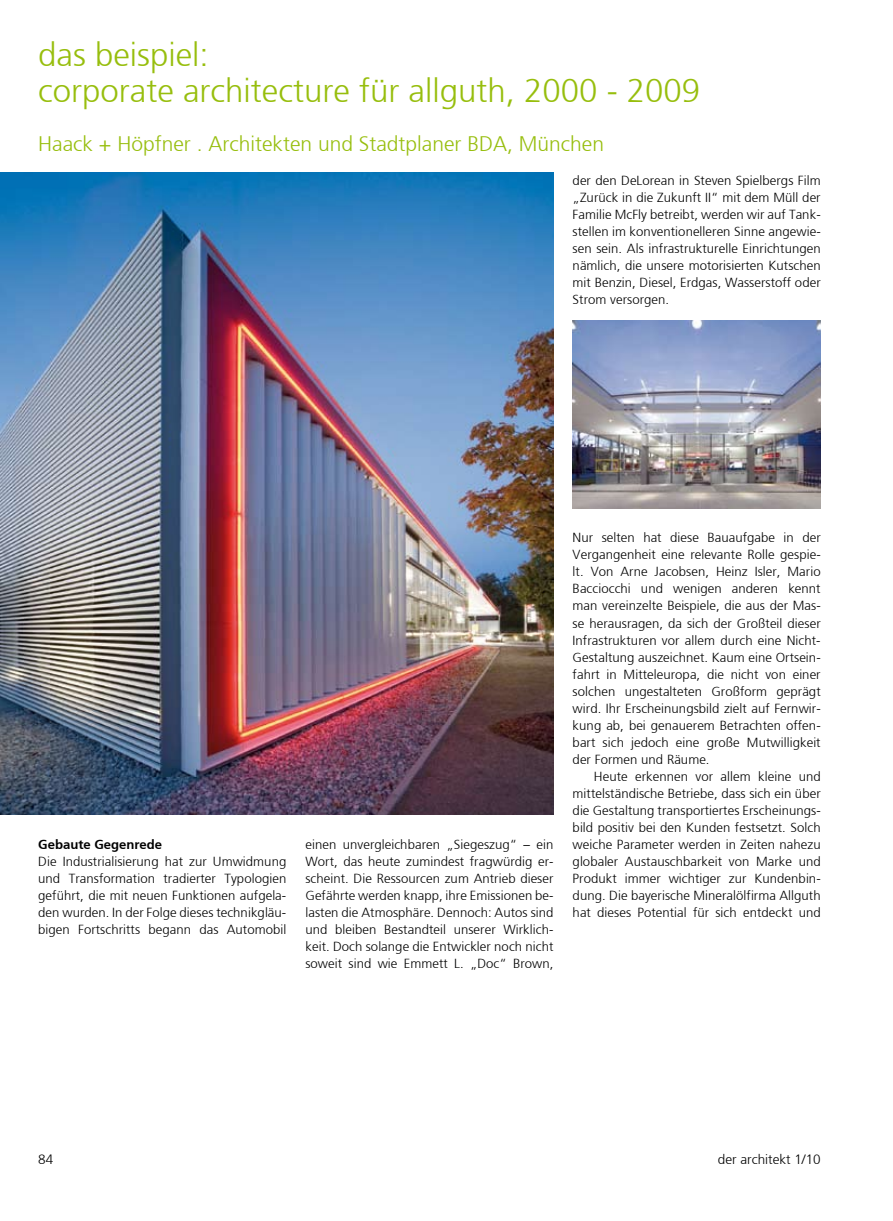
<style>
.page{position:relative;width:893px;height:1221px;background:#fff}
.page>*{position:absolute;margin:0;border:0;box-sizing:border-box;transform-origin:0 0}
.t1{font:300 33px/36px "BDA Frutiger";color:#97be0d}
.t2{font:300 21px "BDA Frutiger";color:#97be0d}
.t3{font:300 13.5px "BDA Frutiger";color:#000}
.t4{font:300 13.2px/17px "BDA Frutiger";letter-spacing:.005em;color:#000;text-align:justify}
.t5{font:700 13.2px "BDA Frutiger";color:#000}
</style>
<div class="page">
<img style="left:0;top:173px;width:553px;height:641px">
<img style="left:573px;top:320px;width:248px;height:188px">
<h1 class="t1" style="left:38px;top:37px;width:663px">das beispiel:<br>corporate architecture für allguth, 2000 - 2009</h1>
<h2 class="t2" style="left:38px;top:132px;width:567px">Haack + Höpfner . Architekten und Stadtplaner BDA, München</h2>
<p class="t4" style="left:573px;top:172px;width:250px">der den DeLorean in Steven Spielbergs Film „Zurück in die Zukunft II“ mit dem Müll der Familie McFly betreibt, werden wir auf Tank&shy;stellen im konventionelleren Sinne angewie&shy;sen sein. Als infrastrukturelle Einrichtungen nämlich, die unsere motorisierten Kutschen mit Benzin, Diesel, Erdgas, Wasserstoff oder Strom versorgen.</p>
<p class="t5" style="left:38px;top:836px;width:125px">Gebaute Gegenrede</p>
<p class="t4" style="left:38px;top:852px;width:250px">Die Industrialisierung hat zur Umwidmung und Transformation tradierter Typologien geführt, die mit neuen Funktionen aufgela&shy;den wurden. In der Folge dieses technikgläu&shy;bigen Fortschritts begann das Automobil</p>
<p class="t4" style="left:305px;top:835px;width:250px">einen unvergleichbaren „Siegeszug“ – ein Wort, das heute zumindest fragwürdig er&shy;scheint. Die Ressourcen zum Antrieb dieser Gefährte werden knapp, ihre Emissionen be&shy;lasten die Atmosphäre. Dennoch: Autos sind und bleiben Bestandteil unserer Wirklich&shy;keit. Doch solange die Entwickler noch nicht soweit sind wie Emmett L. „Doc“ Brown,</p>
<p class="t4" style="left:573px;top:529px;width:250px">Nur selten hat diese Bauaufgabe in der Vergangenheit eine relevante Rolle gespie&shy;lt. Von Arne Jacobsen, Heinz Isler, Mario Bacciocchi und wenigen anderen kennt man vereinzelte Beispiele, die aus der Mas&shy;se herausragen, da sich der Großteil dieser Infrastrukturen vor allem durch eine Nicht-Gestaltung auszeichnet. Kaum eine Ortsein&shy;fahrt in Mitteleuropa, die nicht von einer solchen ungestalteten Großform geprägt wird. Ihr Erscheinungsbild zielt auf Fernwir&shy;kung ab, bei genauerem Betrachten offen&shy;bart sich jedoch eine große Mutwilligkeit der Formen und Räume.</p>
<p class="t4" style="left:573px;top:767px;width:250px;text-indent:21px">Heute erkennen vor allem kleine und mittelständische Betriebe, dass sich ein über die Gestaltung transportiertes Erscheinungs&shy;bild positiv bei den Kunden festsetzt. Solch weiche Parameter werden in Zeiten nahezu globaler Austauschbarkeit von Marke und Produkt immer wichtiger zur Kundenbin&shy;dung. Die bayerische Mineralölfirma Allguth hat dieses Potential für sich entdeckt und</p>
<p class="t3" style="left:38px;top:1151px;width:17px">84</p>
<p class="t3" style="left:718px;top:1151px;width:104px">der architekt 1/10</p>
</div>
